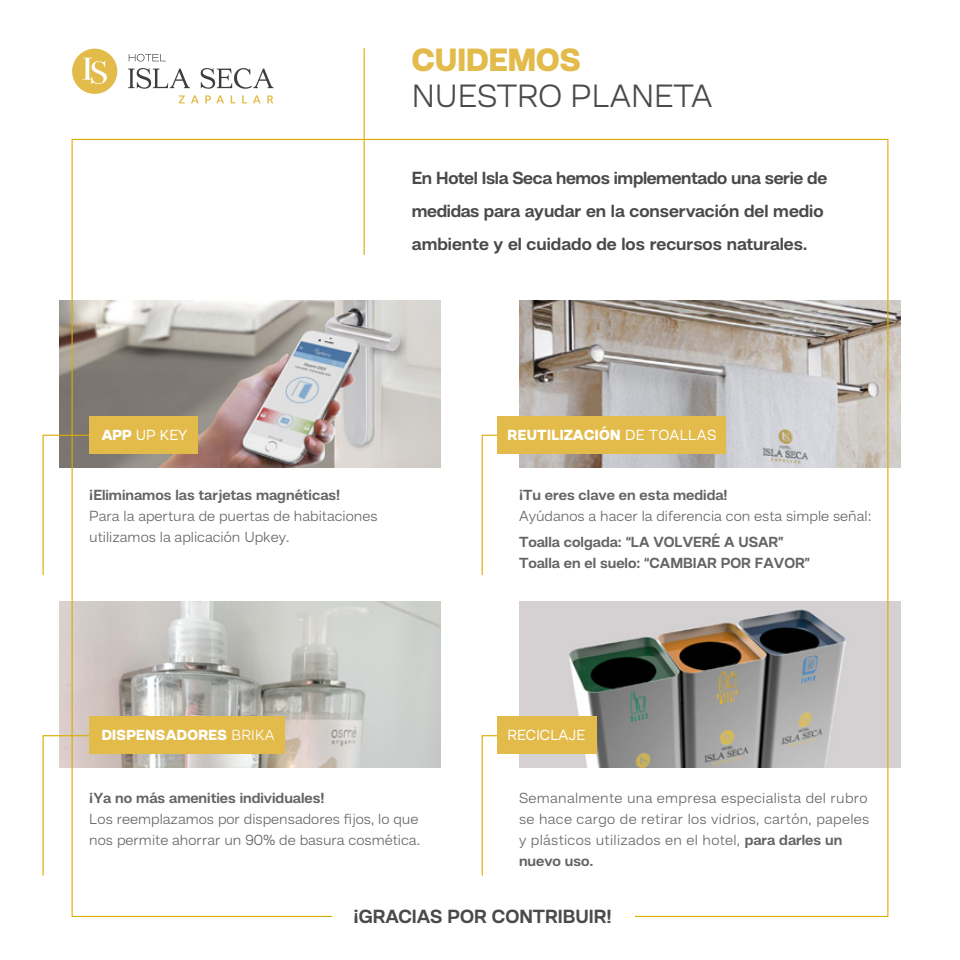
<style>
.page{position:relative;width:960px;height:960px;background:#fff}
.page>*{position:absolute;margin:0;border:0;box-sizing:border-box;transform-origin:0 0}
.t1{font:300 33px "Hando Trial";color:#4b4a49}
.t2{font:900 33px "Hando Trial";color:#e3bb4a}
.t3{font:700 19.5px "Hando Trial";color:#4b4a49}
.t4{font:700 18px/33px "Hando Trial";color:#4b4a49}
.t5{font:300 15px/21px "Hando Trial";color:#646463}
.t6{font:700 15px/21px "Hando Trial";color:#646463}
.t7{font:300 15px/21px "Hando Trial";letter-spacing:.02em;color:#646463}
.t8{font:900 15px "Hando Trial";letter-spacing:.02em;color:#fff}
.t9{font:15px "Hando Trial";color:#fff}
.s1{font-weight:900}
.s2{font-weight:400}
.s3{font-weight:300}
.s4{font-weight:700}
</style>
<div class="page">
<img style="left:60px;top:301px;width:381px;height:166px">
<img style="left:519px;top:301px;width:381px;height:166px">
<img style="left:60px;top:601px;width:381px;height:167px">
<img style="left:519px;top:601px;width:381px;height:167px">
<svg style="left:179px;top:95px;width:6px;height:8px"></svg>
<svg style="left:191px;top:95px;width:8px;height:8px"></svg>
<svg style="left:205px;top:95px;width:19px;height:8px"></svg>
<svg style="left:231px;top:95px;width:4px;height:8px"></svg>
<svg style="left:242px;top:95px;width:5px;height:8px"></svg>
<svg style="left:253px;top:95px;width:8px;height:8px"></svg>
<svg style="left:267px;top:95px;width:6px;height:8px"></svg>
<svg style="left:128px;top:68px;width:62px;height:21px"></svg>
<svg style="left:201px;top:68px;width:73px;height:21px"></svg>
<svg style="left:129px;top:54px;width:37px;height:8px"></svg>
<svg style="left:72px;top:49px;width:45px;height:45px"></svg>
<svg style="left:42px;top:735px;width:80px;height:142px"></svg>
<div style="left:89px;top:717px;width:196px;height:37px;background:#e3bb4a"></div>
<svg style="left:481px;top:735px;width:96px;height:141px"></svg>
<svg style="left:481px;top:434px;width:96px;height:142px"></svg>
<div style="left:497px;top:717px;width:100px;height:37px;background:#e3bb4a"></div>
<hr style="left:364px;top:48px;width:1px;height:207px;background:#dbac02">
<div style="left:497px;top:417px;width:228px;height:37px;background:#e3bb4a"></div>
<svg style="left:42px;top:434px;width:96px;height:142px"></svg>
<div style="left:89px;top:417px;width:109px;height:37px;background:#e3bb4a"></div>
<h1 class="t2" style="left:412px;top:39px;width:170px">CUIDEMOS</h1>
<h1 class="t1" style="left:412px;top:76px;width:302px">NUESTRO PLANETA</h1>
<p class="t4" style="left:412px;top:161px;width:417px">En Hotel Isla Seca hemos implementado una serie de medidas para ayudar en la conservación del medio ambiente y el cuidado de los recursos naturales.</p>
<p class="t9" style="left:102px;top:426px;width:87px"><span class="s1">APP</span> UP KEY</p>
<p class="t8" style="left:508px;top:426px;width:210px">REUTILIZACIÓN <span class="s2">DE TOALLAS</span></p>
<p class="t6" style="left:89px;top:484px;width:252px">¡Eliminamos las tarjetas magnéticas!</p>
<p class="t5" style="left:89px;top:505px;width:290px">Para la apertura de puertas de habitaciones utilizamos la aplicación Upkey.</p>
<p class="t8" style="left:102px;top:726px;width:174px">DISPENSADORES <span class="s3">BRIKA</span></p>
<p class="t6" style="left:89px;top:787px;width:237px">¡Ya no más amenities individuales!</p>
<p class="t5" style="left:89px;top:808px;width:332px">Los reemplazamos por dispensadores fijos, lo que nos permite ahorrar un 90% de basura cosmética.</p>
<p class="t6" style="left:519px;top:484px;width:210px">¡Tu eres clave en esta medida!</p>
<p class="t5" style="left:519px;top:505px;width:354px">Ayúdanos a hacer la diferencia con esta simple señal:</p>
<p class="t6" style="left:519px;top:531px;width:293px">Toalla colgada: “LA VOLVERÉ A USAR”<br>Toalla en el suelo: “CAMBIAR POR FAVOR”</p>
<p class="t9" style="left:508px;top:726px;width:79px">RECICLAJE</p>
<p class="t7" style="left:519px;top:787px;width:352px">Semanalmente una empresa especialista del rubro se hace cargo de retirar los vidrios, cartón, papeles y plásticos utilizados en el hotel, <span class="s4">para darles un nuevo uso.</span></p>
<h2 class="t3" style="left:353px;top:904px;width:260px">¡GRACIAS POR CONTRIBUIR!</h2>
</div>
